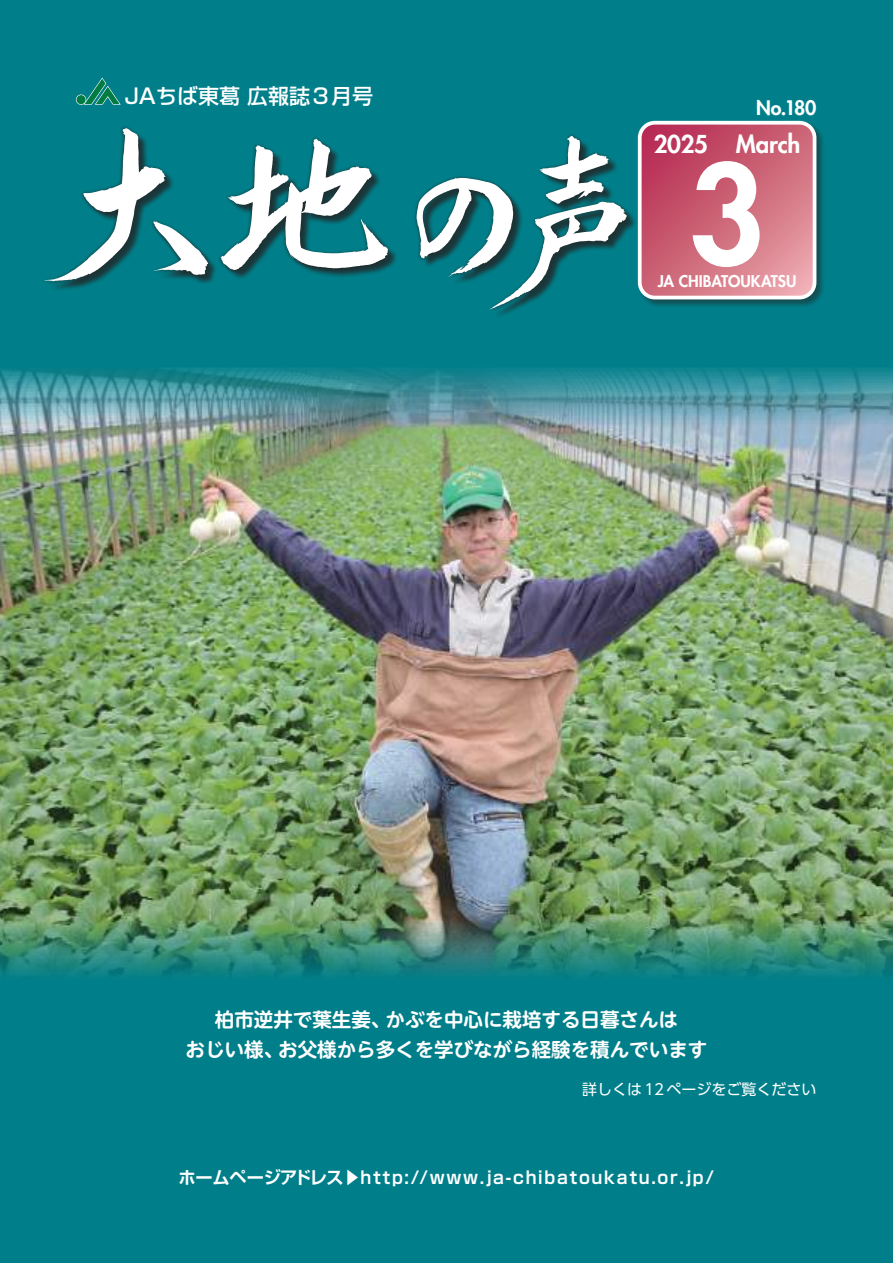
<style>
.page{position:relative;width:893px;height:1263px;background:#007f8a}
.page>*{position:absolute;margin:0;border:0;box-sizing:border-box;transform-origin:0 0}
.t1{font:800 133.5px "Futura Std";color:#fff}
.t2{font:800 24px "Futura Std";letter-spacing:-.01em;color:#fff}
.t3{font:500 21px "Shin Go Pro";color:#fff}
.t4{font:700 19.5px/30px "UD Shin M Go Pr 6 De";color:#fff}
.t5{font:800 19.5px "Futura Std";color:#fff}
.t6{font:700 17.25px "Shin Go Pro De";letter-spacing:.1em;color:#fff}
.t7{font:800 15.75px "Futura Std";letter-spacing:-.01em;color:#fff}
.t8{font:15px "UD Shin Go Pro";color:#fff}
</style>
<div class="page">
<img style="left:0;top:368px;width:893px;height:608px">
<svg style="left:44px;top:128px;width:164px;height:153px"></svg>
<svg style="left:220px;top:139px;width:168px;height:131px"></svg>
<svg style="left:416px;top:136px;width:211px;height:174px"></svg>
<div style="left:76px;top:95px;width:10px;height:10px;border:1px solid #fff;border-radius:50%"></div>
<div style="left:77px;top:95px;width:9px;height:9px;background:#007b42;border-radius:50%"></div>
<svg style="left:82px;top:77px;width:39px;height:28px"></svg>
<div style="left:637px;top:120px;width:188px;height:188px;background:#241f1f;opacity:.5"></div>
<svg style="left:640px;top:123px;width:175px;height:175px;background:#cd667a"></svg>
<div style="left:638px;top:121px;width:178px;height:178px;border:4px solid #fff;border-radius:15px"></div>
<p class="t3" style="left:125px;top:79px;width:250px">JAちば東葛広報誌３月号</p>
<p class="t2" style="left:654px;top:129px;width:56px">2025</p>
<p class="t5" style="left:756px;top:95px;width:62px">No.180</p>
<p class="t2" style="left:736px;top:129px;width:66px">March</p>
<h1 class="t1" style="left:689px;top:131px;width:79px">3</h1>
<p class="t7" style="left:658px;top:271px;width:140px">JA CHIBATOUKATSU</p>
<p class="t4" style="left:278px;top:1003px;width:430px;text-indent:-63px">柏市逆井で葉生姜、<br>お父様から多くを学びながら経験を積んでいます</p>
<p class="t4" style="left:386px;top:1003px;width:294px">かぶを中心に栽培する日暮さんは</p>
<p class="t4" style="left:186px;top:1033px;width:99px">おじい様、</p>
<p class="t8" style="left:582px;top:1077px;width:236px">詳しくは12 ページをご覧ください</p>
<p class="t6" style="left:179px;top:1164px;width:537px">ホームページアドレス▶http://www.ja-chibatoukatu.or.jp/</p>
</div>
